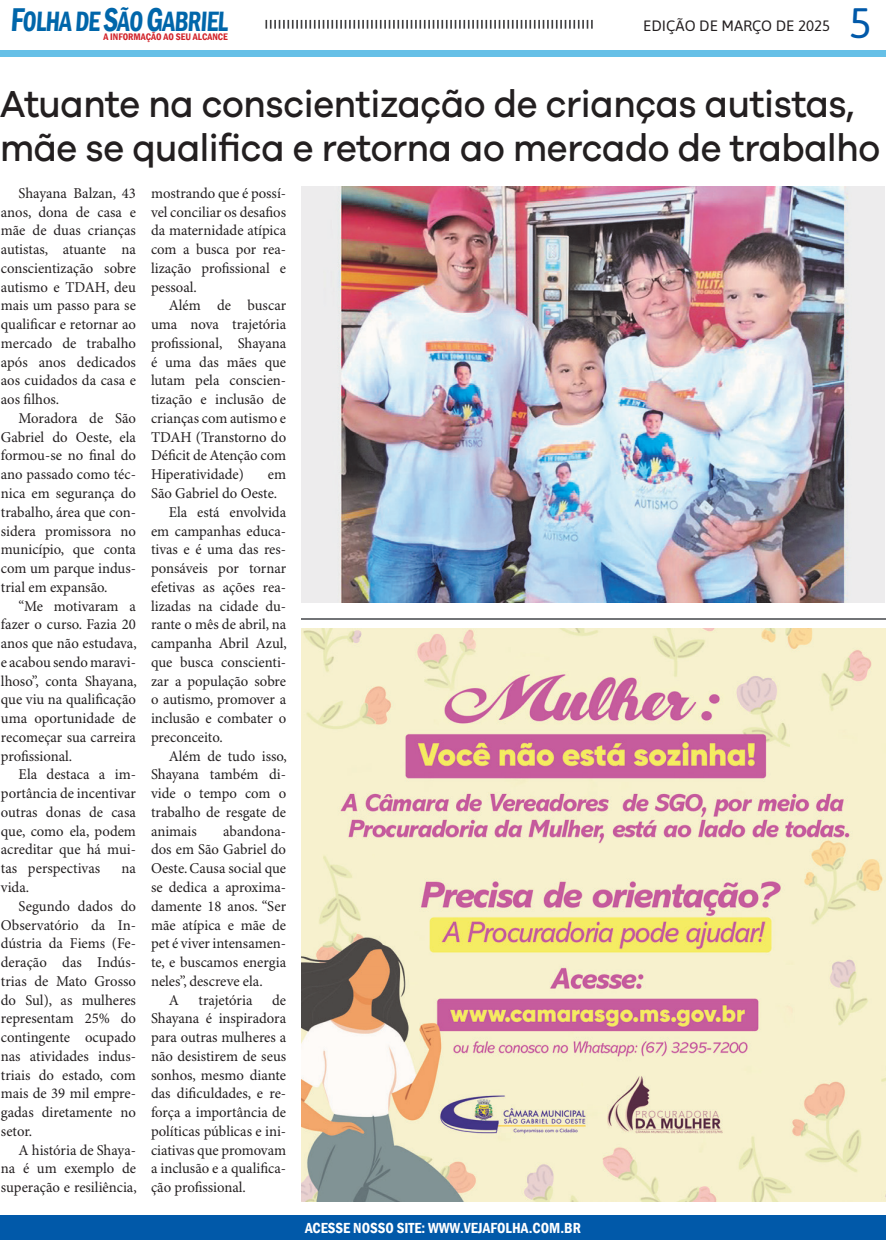
<style>
.page{position:relative;width:886px;height:1241px;background:#fff}
.page>*{position:absolute;margin:0;border:0;box-sizing:border-box;transform-origin:0 0}
.t1{font:42.5px "Asap";color:#0159a9}
.t2{font:500 38.75px/43.8px "Galano Grotesque";letter-spacing:-.01em;color:#231f20;scale:.93 1}
.t3{font:600 condensed 28.75px "Franklin Gothic";color:#06a;scale:.86 1}
.t4{font:15px/18.8px "Minion Pro";color:#231f20;text-align:justify}
.t5{font:600 condensed 15px "Franklin Gothic";color:#fff}
.t6{font:15px "Asap";color:#231f20}
.t7{font:600 condensed 9.75px "Franklin Gothic";color:#d1232a}
.s1{font-size:33.88px}
</style>
<div class="page">
<svg style="left:265px;top:20px;width:328px;height:9px"></svg>
<div style="left:0;top:1214px;width:886px;height:25px;background:#0159a9"></div>
<div style="left:0;top:50px;width:886px;height:7px;background:#66c0e7"></div>
<img style="left:301px;top:187px;width:583px;height:415px">
<img style="left:301px;top:628px;width:585px;height:573px">
<hr style="left:301px;top:618px;width:584px;height:1px;background:#727477">
<h3 class="t3" style="left:10px;top:2px;width:258px"><span class="s1">F</span>OLHA DE <span class="s1">S</span>ÃO <span class="s1">G</span>ABRIEL</h3>
<p class="t7" style="left:103px;top:30px;width:126px">A INFORMAÇÃO AO SEU ALCANCE</p>
<p class="t6" style="left:643px;top:15px;width:188px">EDIÇÃO DE MARÇO DE 2025</p>
<h1 class="t1" style="left:849px;top:-7px;width:24px">5</h1>
<h2 class="t2" style="left:0;top:81px;width:948px">Atuante na conscientização de crianças autistas, mãe se qualifica e retorna ao mercado de trabalho</h2>
<p class="t4" style="left:1px;top:184px;width:137px;text-indent:18px">Shayana Balzan, 43 anos, dona de casa e mãe de duas crianças autistas, atuante na conscientização sobre autismo e TDAH, deu mais um passo para se qualificar e retornar ao mercado de trabalho após anos dedicados aos cuidados da casa e aos filhos.</p>
<p class="t4" style="left:1px;top:409px;width:137px;text-indent:18px">Moradora de São Gabriel do Oeste, ela formou-se no final do ano passado como téc&shy;nica em segurança do trabalho, área que con&shy;sidera promissora no município, que conta com um parque indus&shy;trial em expansão.</p>
<p class="t4" style="left:1px;top:597px;width:137px;text-indent:18px">“Me motivaram a fazer o curso. Fazia 20 anos que não estudava, e acabou sendo maravi&shy;lhoso”, conta Shayana, que viu na qualificação uma oportunidade de recomeçar sua carreira profissional.</p>
<p class="t4" style="left:1px;top:765px;width:137px;text-indent:18px">Ela destaca a im&shy;portância de incentivar outras donas de casa que, como ela, podem acreditar que há mui&shy;tas perspectivas</p>
<p class="t4" style="left:122px;top:859px;width:16px">na</p>
<p class="t4" style="left:1px;top:878px;width:30px">vida.</p>
<p class="t4" style="left:19px;top:897px;width:119px">Segundo dados do</p>
<p class="t4" style="left:1px;top:915px;width:137px">Observatório da In-</p>
<p class="t4" style="left:1px;top:934px;width:137px">dústria da Fiems (Fe-</p>
<p class="t4" style="left:1px;top:953px;width:137px">deração das Indús-</p>
<p class="t4" style="left:1px;top:972px;width:137px">trias de Mato Grosso</p>
<p class="t4" style="left:1px;top:990px;width:137px">do Sul), as mulheres</p>
<p class="t4" style="left:1px;top:1009px;width:137px">representam 25% do</p>
<p class="t4" style="left:1px;top:1028px;width:137px">contingente ocupado</p>
<p class="t4" style="left:1px;top:1047px;width:137px">nas atividades indus-</p>
<p class="t4" style="left:1px;top:1065px;width:137px">triais do estado, com</p>
<p class="t4" style="left:1px;top:1084px;width:137px">mais de 39 mil empre-</p>
<p class="t4" style="left:1px;top:1103px;width:137px">gadas diretamente no</p>
<p class="t4" style="left:1px;top:1122px;width:33px">setor.</p>
<p class="t4" style="left:19px;top:1140px;width:119px">A história de Shaya-</p>
<p class="t4" style="left:1px;top:1159px;width:137px">na é um exemplo de</p>
<p class="t4" style="left:1px;top:1178px;width:137px">superação e resiliência,</p>
<p class="t4" style="left:151px;top:184px;width:137px">mostrando que é possí&shy;vel conciliar os desafios da maternidade atípica com a busca por rea&shy;lização profissional e pessoal.</p>
<p class="t4" style="left:151px;top:297px;width:137px;text-indent:18px">Além de buscar uma nova trajetória profissional, Shayana é uma das mães que lutam pela conscien&shy;tização e inclusão de crianças com autismo e TDAH (Transtorno do Déficit de Atenção com Hiperatividade)</p>
<p class="t4" style="left:268px;top:465px;width:20px">em</p>
<p class="t4" style="left:151px;top:484px;width:128px">São Gabriel do Oeste.</p>
<p class="t4" style="left:169px;top:503px;width:119px">Ela está envolvida</p>
<p class="t4" style="left:151px;top:522px;width:137px">em campanhas educa-</p>
<p class="t4" style="left:151px;top:540px;width:137px">tivas e é uma das res-</p>
<p class="t4" style="left:151px;top:559px;width:137px">ponsáveis por tornar</p>
<p class="t4" style="left:151px;top:578px;width:137px">efetivas as ações rea-</p>
<p class="t4" style="left:151px;top:597px;width:137px">lizadas na cidade du-</p>
<p class="t4" style="left:151px;top:615px;width:137px">rante o mês de abril, na</p>
<p class="t4" style="left:151px;top:634px;width:137px">campanha Abril Azul,</p>
<p class="t4" style="left:151px;top:653px;width:137px">que busca conscienti-</p>
<p class="t4" style="left:151px;top:672px;width:137px">zar a população sobre</p>
<p class="t4" style="left:151px;top:690px;width:137px">o autismo, promover a</p>
<p class="t4" style="left:151px;top:709px;width:137px">inclusão e combater o</p>
<p class="t4" style="left:151px;top:728px;width:73px">preconceito.</p>
<p class="t4" style="left:169px;top:747px;width:120px">Além de tudo isso,</p>
<p class="t4" style="left:151px;top:765px;width:137px">Shayana também di-</p>
<p class="t4" style="left:151px;top:784px;width:137px">vide o tempo com o</p>
<p class="t4" style="left:151px;top:803px;width:137px">trabalho de resgate de</p>
<p class="t4" style="left:151px;top:822px;width:47px">animais</p>
<p class="t4" style="left:223px;top:822px;width:64px">abandona-</p>
<p class="t4" style="left:151px;top:840px;width:137px">dos em São Gabriel do</p>
<p class="t4" style="left:151px;top:859px;width:137px">Oeste. Causa social que</p>
<p class="t4" style="left:151px;top:878px;width:137px">se dedica a aproxima-</p>
<p class="t4" style="left:151px;top:897px;width:137px">damente 18 anos. “Ser</p>
<p class="t4" style="left:151px;top:915px;width:137px">mãe atípica e mãe de</p>
<p class="t4" style="left:151px;top:934px;width:137px">pet é viver intensamen-</p>
<p class="t4" style="left:151px;top:953px;width:137px">te, e buscamos energia</p>
<p class="t4" style="left:151px;top:972px;width:113px">neles”, descreve ela.</p>
<p class="t4" style="left:169px;top:990px;width:12px">A</p>
<p class="t4" style="left:199px;top:990px;width:55px">trajetória</p>
<p class="t4" style="left:151px;top:990px;width:137px;text-indent:121px">de Shayana é inspiradora para outras mulheres a não desistirem de seus sonhos, mesmo diante das dificuldades, e re&shy;força a importância de políticas públicas e ini&shy;ciativas que promovam a inclusão e a qualifica&shy;ção profissional.</p>
<p class="t5" style="left:305px;top:1217px;width:277px">ACESSE NOSSO SITE: WWW.VEJAFOLHA.COM.BR</p>
</div>
